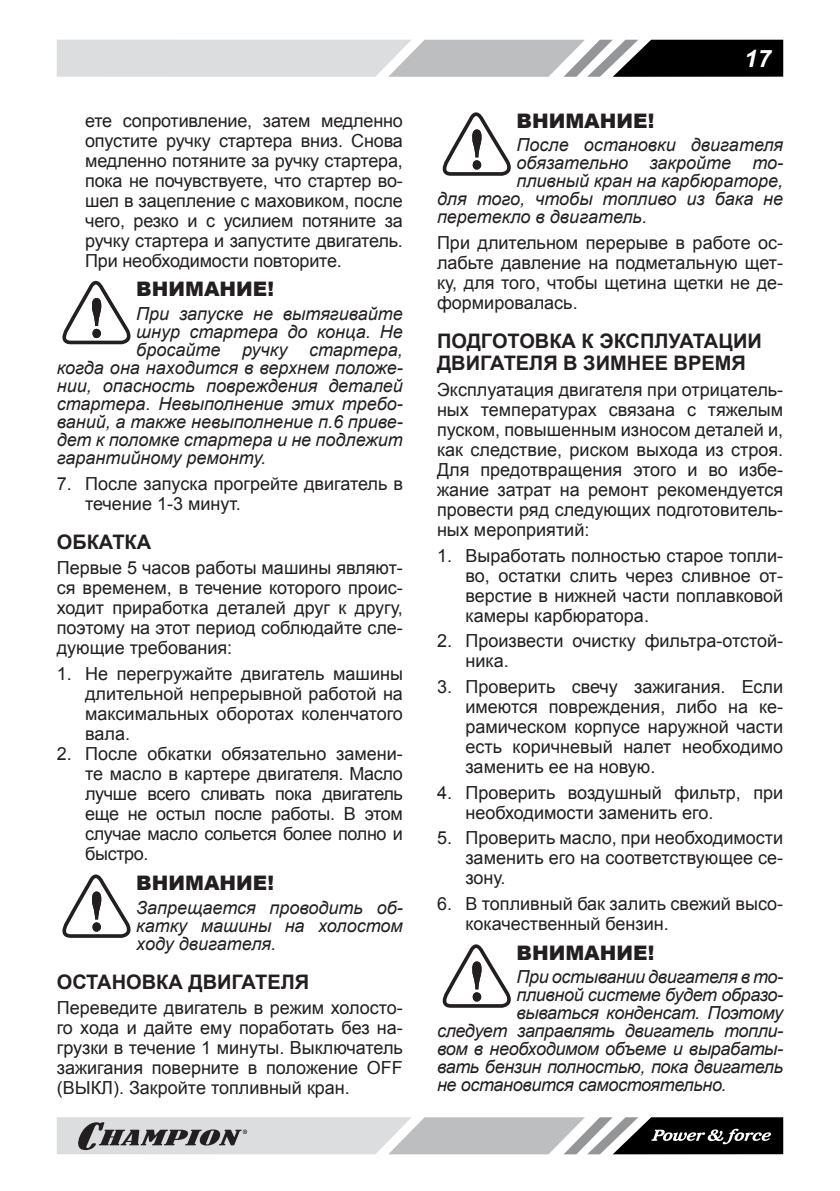
<style>
.page{position:relative;width:840px;height:1191px;background:#fff}
.page>*{position:absolute;margin:0;border:0;box-sizing:border-box;transform-origin:0 0}
.t1{font:italic 700 24px "Arial";color:#fff}
.t2{font:700 20px/22px "Arial";color:#231f20}
.t3{font:900 20px "Arial";color:#231f20}
.t4{font:18px/20px "Arial";color:#231f20;text-align:justify}
.t5{font:italic 18px/18px "Arial";color:#231f20;text-align:justify}
.t6{font:italic 18px "Arial";letter-spacing:-.02em;color:#231f20}
</style>
<div class="page">
<svg style="left:57px;top:40px;width:725px;height:37px"></svg>
<svg style="left:57px;top:1117px;width:725px;height:37px"></svg>
<svg style="left:62px;top:281px;width:69px;height:63px"></svg>
<svg style="left:62px;top:874px;width:69px;height:64px"></svg>
<svg style="left:442px;top:112px;width:69px;height:64px"></svg>
<svg style="left:442px;top:944px;width:69px;height:63px"></svg>
<p class="t4" style="left:85px;top:110px;width:319px">ете сопротивление, затем медленно опустите ручку стартера вниз. Снова медленно потяните за ручку стартера, пока не почувствуете, что стартер во&shy;шел в зацепление с маховиком, после чего, резко и с усилием потяните за ручку стартера и запустите двигатель.<br>При необходимости повторите.</p>
<p class="t3" style="left:136px;top:274px;width:139px">ВНИМАНИЕ!</p>
<p class="t5" style="left:136px;top:305px;width:268px">При запуске не вытягивайте</p>
<p class="t5" style="left:136px;top:323px;width:268px">шнур стартера до конца. Не</p>
<p class="t5" style="left:136px;top:341px;width:268px">бросайте ручку стартера,</p>
<p class="t5" style="left:57px;top:359px;width:347px">когда она находится в верхнем положе-</p>
<p class="t5" style="left:57px;top:377px;width:347px">нии, опасность повреждения деталей</p>
<p class="t5" style="left:57px;top:395px;width:347px">стартера. Невыполнение этих требо-</p>
<p class="t5" style="left:57px;top:413px;width:347px">ваний, а также невыполнение п.6 приве-</p>
<p class="t5" style="left:57px;top:431px;width:347px">дет к поломке стартера и не подлежит</p>
<p class="t5" style="left:57px;top:449px;width:211px">гарантийному ремонту.</p>
<p class="t4" style="left:85px;top:473px;width:319px;text-indent:-28px">7. После запуска прогрейте двигатель в течение 1-3 минут.</p>
<p class="t2" style="left:57px;top:531px;width:96px">ОБКАТКА</p>
<p class="t4" style="left:57px;top:558px;width:347px">Первые 5 часов работы машины являют&shy;ся временем, в течение которого проис&shy;ходит приработка деталей друг к другу, поэтому на этот период соблюдайте сле&shy;дующие требования:</p>
<p class="t4" style="left:85px;top:664px;width:319px;text-indent:-28px">1. Не перегружайте двигатель машины длительной непрерывной работой на максимальных оборотах коленчатого вала.</p>
<p class="t4" style="left:85px;top:744px;width:319px;text-indent:-28px">2. После обкатки обязательно замени&shy;те масло в картере двигателя. Масло лучше всего сливать пока двигатель еще не остыл после работы. В этом случае масло сольется более полно и быстро.</p>
<p class="t3" style="left:136px;top:868px;width:139px">ВНИМАНИЕ!</p>
<p class="t5" style="left:136px;top:898px;width:268px">Запрещается проводить об&shy;катку машины на холостом ходу двигателя.</p>
<p class="t2" style="left:57px;top:971px;width:254px">ОСТАНОВКА ДВИГАТЕЛЯ</p>
<p class="t4" style="left:57px;top:998px;width:347px">Переведите двигатель в режим холосто&shy;го хода и дайте ему поработать без на&shy;грузки в течение 1 минуты. Выключатель зажигания поверните в положение OFF (ВЫКЛ). Закройте топливный кран.</p>
<h1 class="t1" style="left:743px;top:44px;width:28px">17</h1>
<p class="t3" style="left:516px;top:106px;width:139px">ВНИМАНИЕ!</p>
<p class="t5" style="left:516px;top:136px;width:268px">После остановки двигателя</p>
<p class="t5" style="left:516px;top:154px;width:268px">обязательно закройте то-</p>
<p class="t5" style="left:516px;top:172px;width:268px">пливный кран на карбюраторе,</p>
<p class="t5" style="left:437px;top:190px;width:347px">для того, чтобы топливо из бака не</p>
<p class="t5" style="left:437px;top:208px;width:211px">перетекло в двигатель.</p>
<p class="t4" style="left:437px;top:233px;width:347px">При длительном перерыве в работе ос&shy;лабьте давление на подметальную щет&shy;ку, для того, чтобы щетина щетки не де&shy;формировалась.</p>
<p class="t2" style="left:437px;top:331px;width:326px">ПОДГОТОВКА К ЭКСПЛУАТАЦИИ<br>ДВИГАТЕЛЯ В ЗИМНЕЕ ВРЕМЯ</p>
<p class="t4" style="left:437px;top:380px;width:347px">Эксплуатация двигателя при отрицатель&shy;ных температурах связана с тяжелым пуском, повышенным износом деталей и, как следствие, риском выхода из строя.<br>Для предотвращения этого и во избе&shy;жание затрат на ремонт рекомендуется провести ряд следующих подготовитель&shy;ных мероприятий:</p>
<p class="t4" style="left:465px;top:545px;width:319px;text-indent:-28px">1. Выработать полностью старое топли&shy;во, остатки слить через сливное от&shy;верстие в нижней части поплавковой камеры карбюратора.</p>
<p class="t4" style="left:465px;top:631px;width:319px;text-indent:-28px">2. Произвести очистку фильтра-отстой&shy;ника.</p>
<p class="t4" style="left:465px;top:677px;width:319px;text-indent:-28px">3. Проверить свечу зажигания. Если имеются повреждения, либо на ке&shy;рамическом корпусе наружной части есть коричневый налет необходимо заменить ее на новую.</p>
<p class="t4" style="left:465px;top:782px;width:319px;text-indent:-28px">4. Проверить воздушный фильтр, при необходимости заменить его.</p>
<p class="t4" style="left:465px;top:828px;width:319px;text-indent:-28px">5. Проверить масло, при необходимости заменить его на соответствующее се&shy;зону.</p>
<p class="t4" style="left:465px;top:894px;width:319px;text-indent:-28px">6. В топливный бак залить свежий высо&shy;кокачественный бензин.</p>
<p class="t3" style="left:516px;top:938px;width:139px">ВНИМАНИЕ!</p>
<p class="t6" style="left:516px;top:965px;width:268px">При остывании двигателя в то-</p>
<p class="t6" style="left:516px;top:983px;width:268px">пливной системе будет образо-</p>
<p class="t6" style="left:516px;top:1001px;width:268px">вываться конденсат. Поэтому</p>
<p class="t6" style="left:437px;top:1019px;width:347px">следует заправлять двигатель топли-</p>
<p class="t6" style="left:437px;top:1037px;width:347px">вом в необходимом объеме и вырабаты-</p>
<p class="t6" style="left:437px;top:1055px;width:347px">вать бензин полностью, пока двигатель</p>
<p class="t6" style="left:437px;top:1073px;width:291px">не остановится самостоятельно.</p>
</div>
